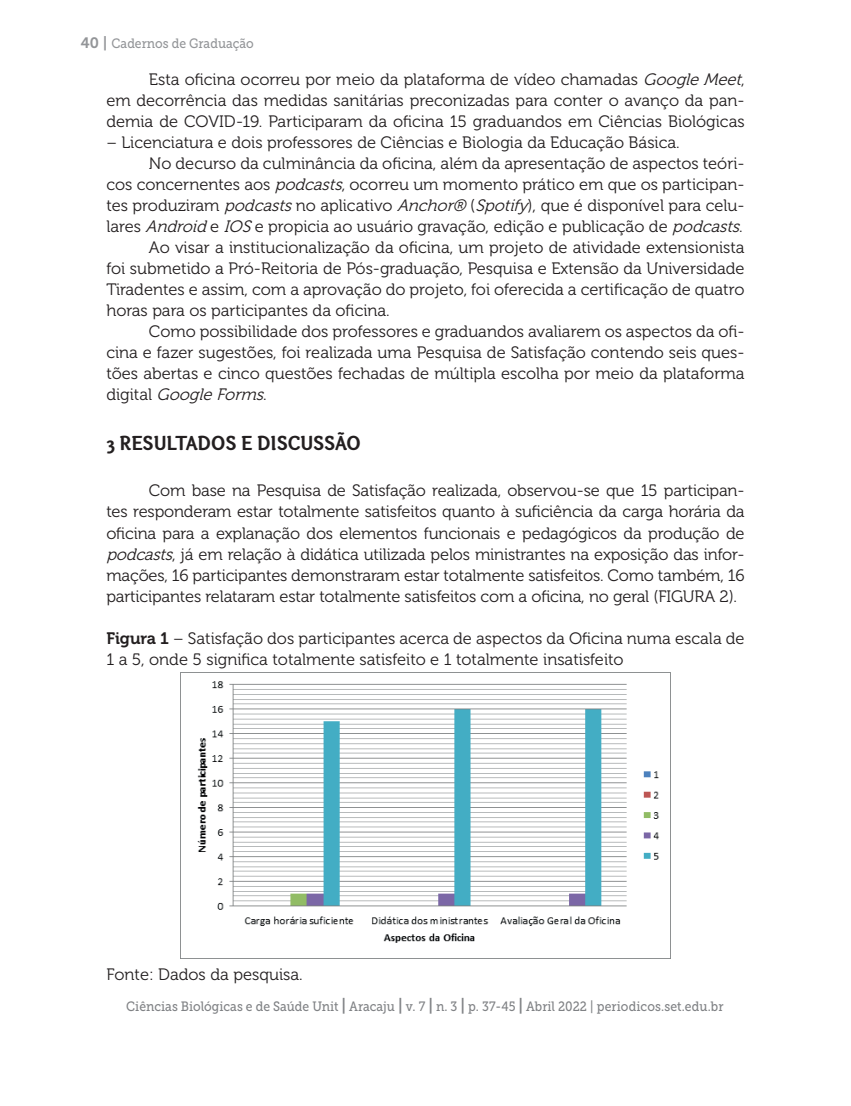
<style>
.page{position:relative;width:851px;height:1106px;background:#fff}
.page>*{position:absolute;margin:0;border:0;box-sizing:border-box;transform-origin:0 0}
.t1{font:21px "Otari Bold Limited";color:#231f20}
.t2{font:16.5px/21px "Museo 300";color:#231f20;text-align:justify}
.t3{font:italic 16.5px "Museo 300";color:#231f20}
.t4{font:13.5px "Museo Slab 500";color:#808285;scale:.9 1}
.t5{font:13.5px "Museo Slab 500";color:#939598;scale:.9 1}
.s1{font-family:"Museo 700";font-size:15px}
.s2{font-style:italic}
.s3{font-style:normal}
.s4{font-family:"Museo 700"}
.s5{font-family:"Museo 700";font-size:16.5px}
</style>
<div class="page">
<img style="left:181px;top:672px;width:489px;height:271px">
<p class="t5" style="left:81px;top:36px;width:194px"><span class="s1">40 |</span> Cadernos de Graduação</p>
<p class="t2" style="left:106px;top:69px;width:641px;text-indent:43px">Esta oficina ocorreu por meio da plataforma de vídeo chamadas <span class="s2">GoogleMeet</span>, em decorrência das medidas sanitárias preconizadas para conter o avanço da pan&shy;demia de COVID-19. Participaram da oficina 15 graduandos em Ciências Biológicas</p>
<p class="t2" style="left:106px;top:132px;width:575px">– Licenciatura e dois professores de Ciências e Biologia da Educação Básica.</p>
<p class="t2" style="left:149px;top:153px;width:597px">No decurso da culminância da oficina, além da apresentação de aspectos teóri-</p>
<p class="t2" style="left:106px;top:174px;width:639px">cos concernentes aos <span class="s2">podcasts</span>, ocorreu um momento prático em que os participan-</p>
<p class="t2" style="left:106px;top:195px;width:639px">tes produziram <span class="s2">podcasts</span>no aplicativo <span class="s2">Anchor®</span> (<span class="s2">Spotify</span>), que é disponível para celu-</p>
<p class="t2" style="left:106px;top:216px;width:639px">lares <span class="s2">Android</span> e <span class="s2">IOS</span>e propicia ao usuário gravação, edição e publicação de <span class="s2">podcasts</span>.</p>
<p class="t2" style="left:149px;top:237px;width:597px">Ao visar a institucionalização da oficina, um projeto de atividade extensionista</p>
<p class="t2" style="left:106px;top:258px;width:639px">foi submetido a Pró-Reitoria de Pós-graduação, Pesquisa e Extensão da Universidade</p>
<p class="t2" style="left:106px;top:279px;width:639px">Tiradentes e assim, com a aprovação do projeto, foi oferecida a certificação de quatro</p>
<p class="t2" style="left:106px;top:300px;width:285px">horas para os participantes da oficina.</p>
<p class="t2" style="left:149px;top:321px;width:597px">Como possibilidade dos professores e graduandos avaliarem os aspectos da ofi-</p>
<p class="t2" style="left:106px;top:342px;width:639px">cina e fazer sugestões, foi realizada uma Pesquisa de Satisfação contendo seis ques-</p>
<p class="t2" style="left:106px;top:363px;width:639px">tões abertas e cinco questões fechadas de múltipla escolha por meio da plataforma</p>
<p class="t3" style="left:106px;top:385px;width:163px"><span class="s3">d i g i t a l</span> GoogleForms<span class="s3">.</span></p>
<p class="t1" style="left:106px;top:430px;width:256px">3 RESULTADOS E DISCUSSÃO</p>
<p class="t2" style="left:106px;top:480px;width:639px;text-indent:43px">Com base na Pesquisa de Satisfação realizada, observou-se que 15 participan&shy;tes responderam estar totalmente satisfeitos quanto à suficiência da carga horária da oficina para a explanação dos elementos funcionais e pedagógicos da produção de <span class="s2">podcasts</span>, já em relação à didática utilizada pelos ministrantes na exposição das infor&shy;mações, 16 participantes demonstraram estar totalmente satisfeitos. Como também, 16 participantes relataram estar totalmente satisfeitos com a oficina, no geral (FIGURA 2).</p>
<p class="t2" style="left:106px;top:627px;width:639px"><span class="s4">Figura 1</span> – Satisfação dos participantes acerca de aspectos da Oficina numa escala de<br>1 a 5, onde 5 significa totalmente satisfeito e 1 totalmente insatisfeito</p>
<p class="t2" style="left:106px;top:963px;width:198px">Fonte: Dados da pesquisa.</p>
<p class="t4" style="left:126px;top:999px;width:665px">Ciências Biológicas e de Saúde Unit <span class="s5">|</span> Aracaju <span class="s5">|</span> v. 7 <span class="s5">|</span> n. 3 <span class="s5">|</span> p. 37-45 <span class="s5">|</span> Abril 2022 | periodicos.set.edu.br</p>
</div>
